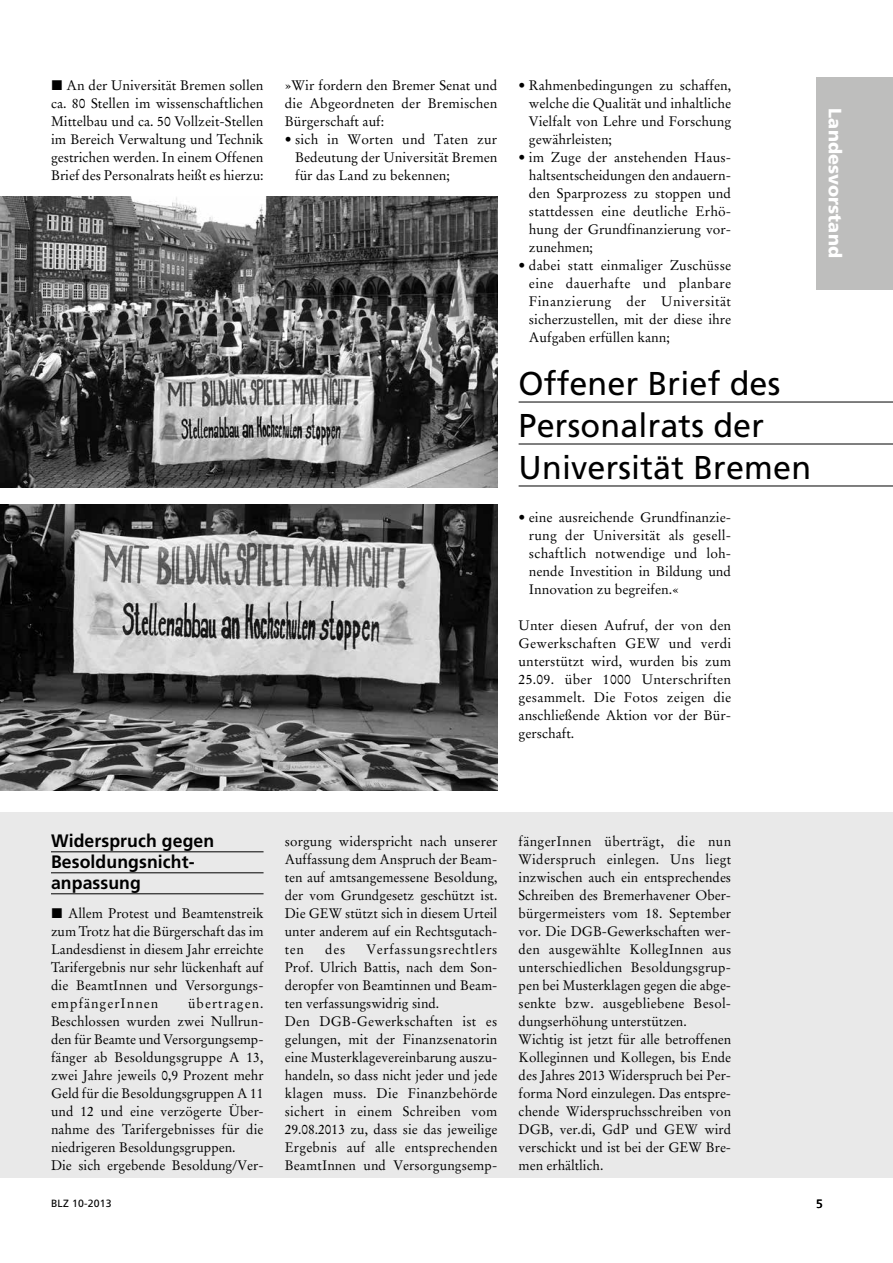
<style>
.page{position:relative;width:893px;height:1263px;background:#fff}
.page>*{position:absolute;margin:0;border:0;box-sizing:border-box;transform-origin:0 0}
.t1{font:33px/42px "Frutiger";letter-spacing:.005em;color:#000}
.t2{font:700 18px/21px "Frutiger";letter-spacing:.005em;color:#000}
.t3{font:900 18px "Frutiger";letter-spacing:.005em;color:#fff}
.t4{font:13.8px/18px "Stempel Garamond";color:#000;text-align:justify}
.t5{font:12px "Frutiger";color:#000}
.t6{font:10.5px "Frutiger";letter-spacing:.015em;color:#000}
.s1{font-family:"European Pi Three";font-size:14.25px}
</style>
<div class="page">
<div style="left:816px;top:77px;width:77px;height:212px;background:#bebebd"></div>
<div style="left:0;top:812px;width:893px;height:366px;background:#e9e9e9"></div>
<img style="left:0;top:196px;width:497px;height:292px">
<img style="left:0;top:504px;width:497px;height:287px">
<hr style="left:519px;top:402px;width:374px;height:1px;background:#000">
<hr style="left:519px;top:444px;width:374px;height:1px;background:#000">
<hr style="left:519px;top:486px;width:374px;height:1px;background:#000">
<hr style="left:51px;top:851px;width:213px;height:1px;background:#000">
<hr style="left:51px;top:872px;width:213px;height:1px;background:#000">
<hr style="left:51px;top:893px;width:213px;height:1px;background:#000">
<p class="t4" style="left:51px;top:78px;width:214px"><span class="s1">-</span> An der Universität Bremen sollen ca. 80 Stellen im wissenschaftlichen Mittelbau und ca. 50 Vollzeit-Stellen im Bereich Verwaltung und Technik gestrichen werden. In einem Offenen Brief des Personalrats heißt es hierzu:</p>
<p class="t4" style="left:285px;top:78px;width:214px">»Wir fordern den Bremer Senat und die Abgeordneten der Bremischen Bürgerschaft auf:</p>
<p class="t4" style="left:295px;top:132px;width:204px;text-indent:-10px">• sich in Worten und Taten zur Bedeutung der Universität Bremen für das Land zu bekennen;</p>
<p class="t4" style="left:529px;top:78px;width:204px;text-indent:-10px">• Rahmenbedingungen zu schaffen, welche die Qualität und inhaltliche Vielfalt von Lehre und Forschung gewährleisten;</p>
<p class="t4" style="left:529px;top:150px;width:204px;text-indent:-10px">• im Zuge der anstehenden Haus&shy;haltsentscheidungen den andauern&shy;den Sparprozess zu stoppen und stattdessen eine deutliche Erhö&shy;hung der Grundfinanzierung vor&shy;zunehmen;</p>
<p class="t4" style="left:529px;top:258px;width:204px;text-indent:-10px">• dabei statt einmaliger Zuschüsse eine dauerhafte und planbare Finanzierung der Universität sicherzustellen, mit der diese ihre Aufgaben erfüllen kann;</p>
<h1 class="t1" style="left:519px;top:365px;width:294px">Offener Brief des<br>Personalrats der<br>Universität Bremen</h1>
<p class="t4" style="left:529px;top:509px;width:204px;text-indent:-10px">• eine ausreichende Grundfinanzie&shy;rung der Universität als gesell&shy;schaftlich notwendige und loh&shy;nende Investition in Bildung und Innovation zu begreifen.«</p>
<p class="t4" style="left:519px;top:617px;width:214px">Unter diesen Aufruf, der von den Gewerkschaften GEW und verdi unterstützt wird, wurden bis zum 25.09. über 1000 Unterschriften gesammelt. Die Fotos zeigen die anschließende Aktion vor der Bür&shy;gerschaft.</p>
<h2 class="t3" style="left:842px;top:108px;width:151px;rotate:90deg">Landesvorstand</h2>
<h2 class="t2" style="left:51px;top:831px;width:165px">Widerspruch gegen<br>Besoldungsnicht&shy;anpassung</h2>
<p class="t4" style="left:51px;top:905px;width:214px"><span class="s1">-</span> Allem Protest und Beamtenstreik zum Trotz hat die Bürgerschaft das im Landesdienst in diesem Jahr erreichte Tarifergebnis nur sehr lückenhaft auf die BeamtInnen und Versorgungs&shy;empfängerInnen</p>
<p class="t4" style="left:51px;top:995px;width:214px;text-align:left;text-indent:137px">übertragen.<br>Beschlossen wurden zwei Nullrun&shy;den für Beamte und Versorgungsemp&shy;fänger ab Besoldungsgruppe A 13, zwei Jahre jeweils 0,9 Prozent mehr<br>Geld für die Besoldungsgruppen A 11 und 12 und eine verzögerte Über&shy;nahme des Tarifergebnisses für die niedrigeren Besoldungsgruppen.<br>Die sich ergebende Besoldung/Ver-</p>
<p class="t4" style="left:285px;top:833px;width:214px">sorgung widerspricht nach unserer Auffassung dem Anspruch der Beam&shy;ten auf amtsangemessene Besoldung, der vom Grundgesetz geschützt ist.<br>Die GEW stützt sich in diesem Urteil unter anderem auf ein Rechtsgutach&shy;ten</p>
<p class="t4" style="left:285px;top:941px;width:214px;text-align:left;text-indent:82px">Verfassungsrechtlers Prof. Ulrich Battis, nach dem Son&shy;deropfer von Beamtinnen und Beam&shy;ten verfassungswidrig sind.<br>Den DGB-Gewerkschaften ist es gelungen, mit der Finanzsenatorin eine Musterklagevereinbarung auszu&shy;handeln, so dass nicht jeder und jede klagen muss. Die Finanzbehörde sichert in einem Schreiben vom 29.08.2013 zu, dass sie das jeweilige Ergebnis auf alle entsprechenden BeamtInnen und Versorgungsemp-</p>
<p class="t4" style="left:325px;top:941px;width:22px">des</p>
<p class="t4" style="left:519px;top:833px;width:214px;text-align:left">fängerInnen überträgt, die nun Widerspruch einlegen. Uns liegt inzwischen auch ein entsprechendes Schreiben des Bremerhavener Ober&shy;bürgermeisters vom 18. September vor. Die DGB-Gewerkschaften wer&shy;den ausgewählte KollegInnen aus unterschiedlichen Besoldungsgrup&shy;pen bei Musterklagen gegen die abge&shy;senkte bzw. ausgebliebene Besol&shy;dungserhöhung unterstützen.<br>Wichtig ist jetzt für alle betroffenen Kolleginnen und Kollegen, bis Ende des Jahres 2013 Widerspruch bei Per&shy;forma Nord einzulegen. Das entspre&shy;chende Widerspruchsschreiben von DGB, ver.di, GdP und GEW wird verschickt und ist bei der GEW Bre&shy;men erhältlich.</p>
<p class="t6" style="left:51px;top:1199px;width:62px">BLZ 10-2013</p>
<p class="t5" style="left:816px;top:1199px;width:8px">5</p>
</div>
